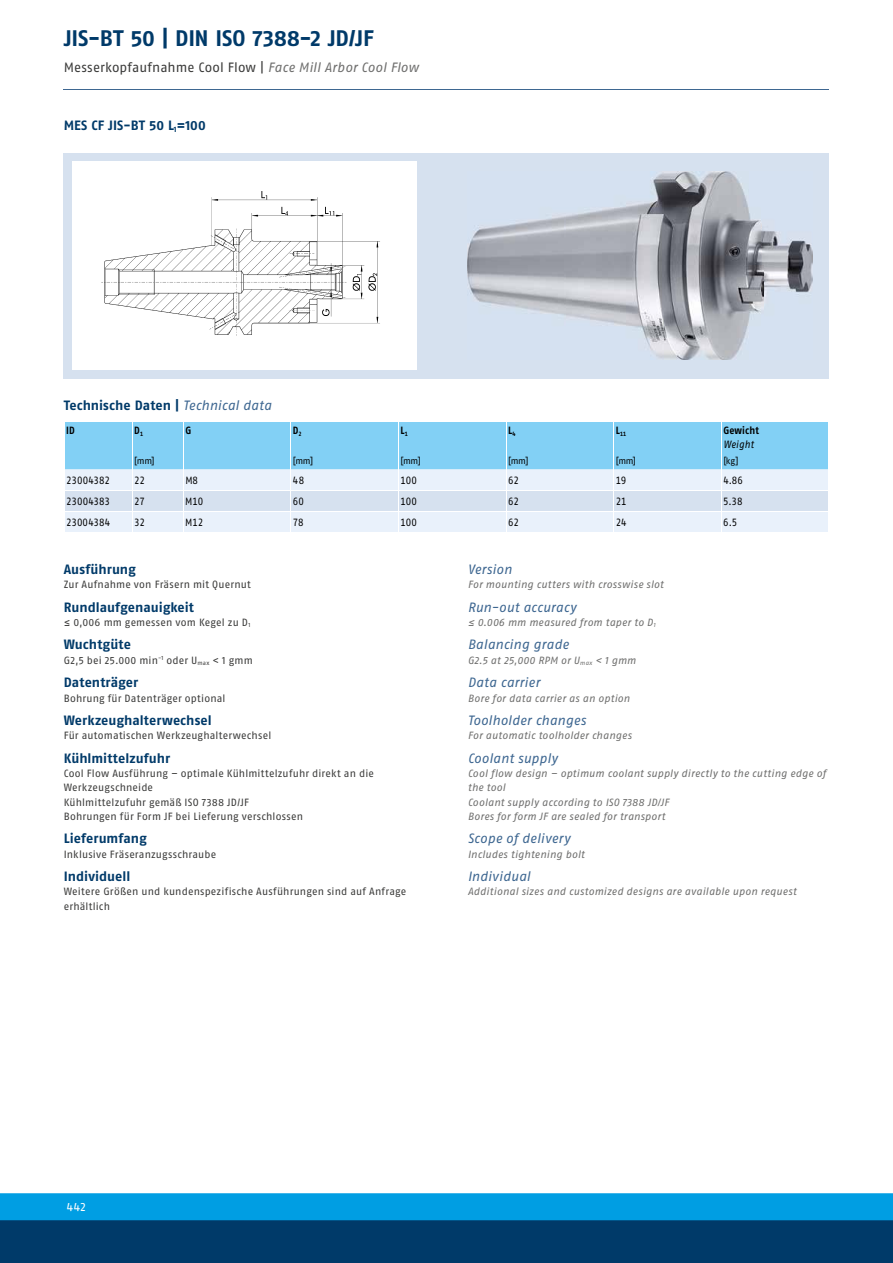
<style>
.page{position:relative;width:893px;height:1263px;background:#fff}
.page>*{position:absolute;margin:0;border:0;box-sizing:border-box;transform-origin:0 0}
.t1{font:700 22.5px "SCHUNK Fago Pro";letter-spacing:-.015em;color:#003a69}
.t2{font:700 13.5px "SCHUNK Fago Pro";letter-spacing:.005em;color:#003a69}
.t3{font:italic 13.5px "SCHUNK Fago Pro";letter-spacing:.005em;color:#3e6791}
.t4{font:13.5px "SCHUNK Fago Pro";letter-spacing:.01em;color:#3b3b3a}
.t5{font:12px "SCHUNK Fago Pro";color:#fff}
.t6{font:10.5px/14.2px "SCHUNK Fago Pro";letter-spacing:.015em;color:#3b3b3a}
.t7{font:italic 10.5px/14.2px "SCHUNK Fago Pro";letter-spacing:.015em;color:#6f6f6e}
.t8{font:10.5px "SCHUNK Fago Pro";letter-spacing:-.01em;color:#000;scale:.9 1}
.t9{font:700 10.5px "SCHUNK Fago Pro";letter-spacing:.015em;color:#000;scale:.9 1}
.t10{font:italic 10.5px "SCHUNK Fago Pro";letter-spacing:.015em;color:#000;scale:.9 1}
.t11{font:9px "SCHUNK Fago Pro";letter-spacing:-.035em;color:#000}
.t12{font:700 6.15px "SCHUNK Fago Pro";color:#000;scale:.9 1}
.s1{font-style:italic;color:#6f6f6e}
.s2{font-weight:400;font-style:italic;color:#3e6791}
</style>
<div class="page">
<div style="left:0;top:1202px;width:893px;height:61px;background:#003a69"></div>
<div style="left:0;top:1193px;width:893px;height:27px;background:#009ee3"></div>
<hr style="left:64px;top:89px;width:765px;height:1px;background:#3e6791">
<div style="left:64px;top:153px;width:765px;height:225px;background:#d6e1ef"></div>
<div style="left:72px;top:162px;width:345px;height:208px;background:#fff"></div>
<img style="left:101px;top:191px;width:279px;height:145px">
<img style="left:468px;top:172px;width:344px;height:188px">
<svg style="left:65px;top:422px;width:763px;height:110px;background:#bae0f6"></svg>
<h1 class="t1" style="left:64px;top:24px;width:312px">JIS-BT 50 | DIN ISO 7388-2 JD/JF</h1>
<p class="t4" style="left:64px;top:60px;width:356px">Messerkopfaufnahme Cool Flow | <span class="s1">Face Mill Arbor Cool Flow</span></p>
<p class="t2" style="left:64px;top:117px;width:143px">MES CF JIS-BT 50 L <sub>1</sub> =100</p>
<p class="t2" style="left:64px;top:398px;width:209px">Technische Daten | <span class="s2">Technical data</span></p>
<p class="t9" style="left:66px;top:424px;width:11px">ID</p>
<p class="t9" style="left:134px;top:424px;width:11px">D <sub>1</sub></p>
<p class="t9" style="left:185px;top:424px;width:8px">G</p>
<p class="t9" style="left:293px;top:424px;width:11px">D <sub>2</sub></p>
<p class="t9" style="left:401px;top:424px;width:10px">L <sub>1</sub></p>
<p class="t9" style="left:508px;top:424px;width:10px">L <sub>4</sub></p>
<p class="t12" style="left:616px;top:430px;width:13px"><sup>L</sup> 11</p>
<p class="t9" style="left:723px;top:424px;width:41px">Gewicht</p>
<p class="t10" style="left:723px;top:438px;width:35px">Weight</p>
<p class="t11" style="left:134px;top:455px;width:22px">[mm]</p>
<p class="t11" style="left:293px;top:455px;width:22px">[mm]</p>
<p class="t11" style="left:401px;top:455px;width:22px">[mm]</p>
<p class="t11" style="left:508px;top:455px;width:22px">[mm]</p>
<p class="t11" style="left:616px;top:455px;width:22px">[mm]</p>
<p class="t11" style="left:723px;top:455px;width:17px">[kg]</p>
<p class="t8" style="left:66px;top:474px;width:50px">23004382</p>
<p class="t8" style="left:134px;top:474px;width:13px">22</p>
<p class="t8" style="left:185px;top:474px;width:16px">M8</p>
<p class="t8" style="left:293px;top:474px;width:14px">48</p>
<p class="t8" style="left:401px;top:474px;width:20px">100</p>
<p class="t8" style="left:508px;top:474px;width:13px">62</p>
<p class="t8" style="left:616px;top:474px;width:13px">19</p>
<p class="t8" style="left:723px;top:474px;width:23px">4.86</p>
<p class="t8" style="left:66px;top:495px;width:50px">23004383</p>
<p class="t8" style="left:134px;top:495px;width:14px">27</p>
<p class="t8" style="left:185px;top:495px;width:22px">M10</p>
<p class="t8" style="left:293px;top:495px;width:14px">60</p>
<p class="t8" style="left:400px;top:495px;width:20px">100</p>
<p class="t8" style="left:508px;top:495px;width:13px">62</p>
<p class="t8" style="left:616px;top:495px;width:14px">21</p>
<p class="t8" style="left:723px;top:495px;width:23px">5.38</p>
<p class="t8" style="left:66px;top:516px;width:50px">23004384</p>
<p class="t8" style="left:134px;top:516px;width:13px">32</p>
<p class="t8" style="left:185px;top:516px;width:22px">M12</p>
<p class="t8" style="left:293px;top:516px;width:14px">78</p>
<p class="t8" style="left:400px;top:516px;width:20px">100</p>
<p class="t8" style="left:508px;top:516px;width:13px">62</p>
<p class="t8" style="left:616px;top:516px;width:14px">24</p>
<p class="t8" style="left:723px;top:516px;width:17px">6.5</p>
<p class="t2" style="left:64px;top:561px;width:74px">Ausführung</p>
<p class="t6" style="left:64px;top:577px;width:189px">Zur Aufnahme von Fräsern mit Quernut</p>
<p class="t2" style="left:64px;top:599px;width:132px">Rundlaufgenauigkeit</p>
<p class="t6" style="left:64px;top:615px;width:188px">≤ 0,006 mm gemessen vom Kegel zu D <sub>1</sub></p>
<p class="t2" style="left:64px;top:636px;width:69px">Wuchtgüte</p>
<p class="t6" style="left:64px;top:653px;width:190px">G2,5 bei 25.000 min <sup>-1</sup> oder U <sub>max</sub> &lt; 1 gmm</p>
<p class="t2" style="left:64px;top:674px;width:76px">Datenträger</p>
<p class="t6" style="left:64px;top:691px;width:163px">Bohrung für Datenträger optional</p>
<p class="t2" style="left:64px;top:712px;width:149px">Werkzeughalterwechsel</p>
<p class="t6" style="left:64px;top:728px;width:209px">Für automatischen Werkzeughalterwechsel</p>
<p class="t2" style="left:64px;top:750px;width:108px">Kühlmittelzufuhr</p>
<p class="t6" style="left:64px;top:766px;width:312px">Cool Flow Ausführung – optimale Kühlmittelzufuhr direkt an die Werkzeugschneide<br>Kühlmittelzufuhr gemäß ISO 7388 JD/JF<br>Bohrungen für Form JF bei Lieferung verschlossen</p>
<p class="t2" style="left:64px;top:831px;width:85px">Lieferumfang</p>
<p class="t6" style="left:64px;top:847px;width:154px">Inklusive Fräseranzugsschraube</p>
<p class="t2" style="left:64px;top:868px;width:68px">Individuell</p>
<p class="t6" style="left:64px;top:885px;width:344px">Weitere Größen und kundenspezifische Ausführungen sind auf Anfrage erhältlich</p>
<p class="t3" style="left:468px;top:561px;width:46px">Version</p>
<p class="t7" style="left:468px;top:577px;width:197px">For mounting cutters with crosswise slot</p>
<p class="t3" style="left:468px;top:599px;width:110px">Run-out accuracy</p>
<p class="t7" style="left:468px;top:615px;width:189px">≤ 0.006 mm measured from taper to D <sub>1</sub></p>
<p class="t3" style="left:468px;top:636px;width:103px">Balancing grade</p>
<p class="t7" style="left:468px;top:653px;width:170px">G2.5 at 25,000 RPM or U <sub>max</sub> &lt; 1 gmm</p>
<p class="t3" style="left:468px;top:674px;width:74px">Data carrier</p>
<p class="t7" style="left:468px;top:691px;width:164px">Bore for data carrier as an option</p>
<p class="t3" style="left:468px;top:712px;width:120px">Toolholder changes</p>
<p class="t7" style="left:468px;top:728px;width:165px">For automatic toolholder changes</p>
<p class="t3" style="left:468px;top:750px;width:91px">Coolant supply</p>
<p class="t7" style="left:468px;top:766px;width:360px">Cool flow design – optimum coolant supply directly to the cutting edge of the tool<br>Coolant supply according to ISO 7388 JD/JF<br>Bores for form JF are sealed for transport</p>
<p class="t3" style="left:468px;top:831px;width:104px">Scope of delivery</p>
<p class="t7" style="left:468px;top:847px;width:118px">Includes tightening bolt</p>
<p class="t3" style="left:468px;top:868px;width:64px">Individual</p>
<p class="t7" style="left:468px;top:885px;width:330px">Additional sizes and customized designs are available upon request</p>
<p class="t5" style="left:67px;top:1199px;width:21px">442</p>
</div>
